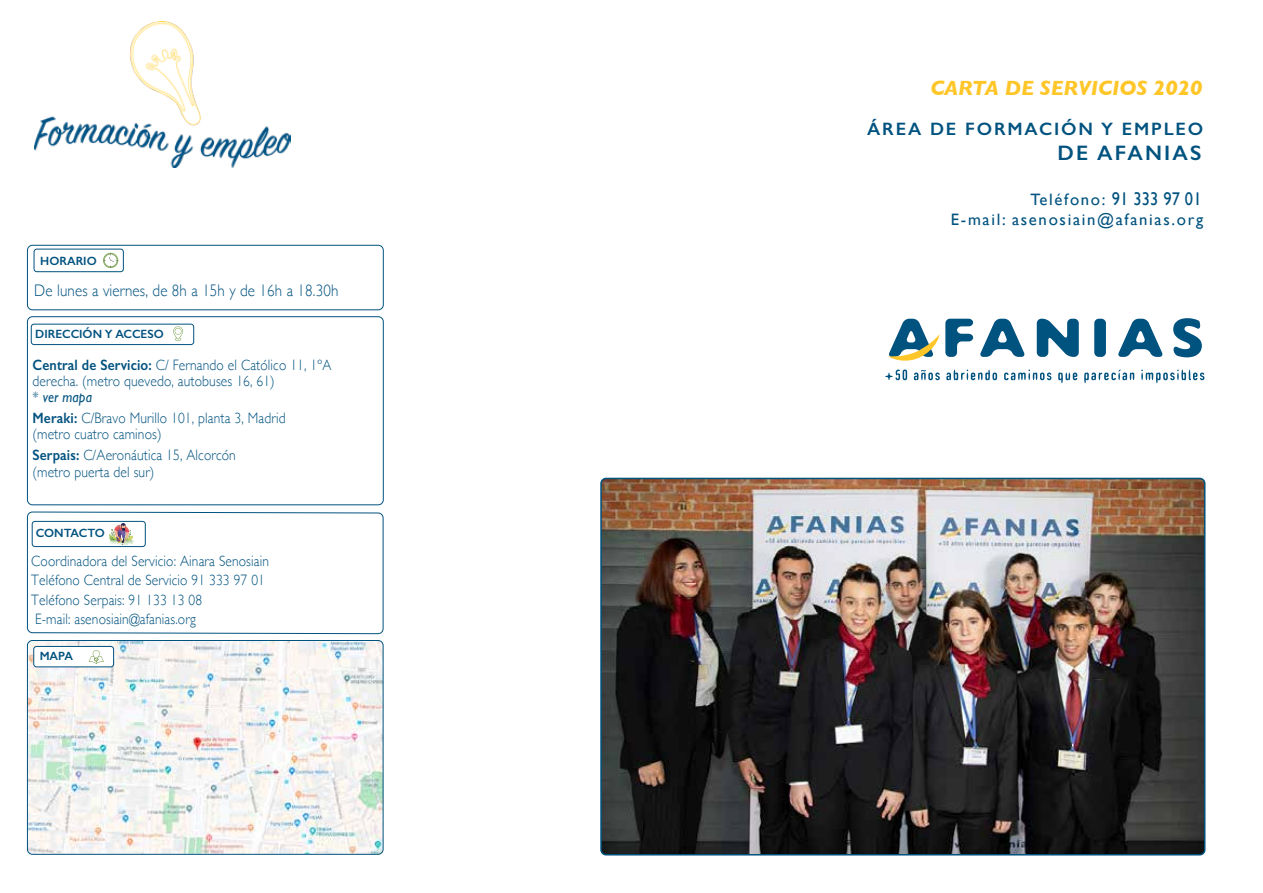
<style>
.page{position:relative;width:1263px;height:893px;background:#fff}
.page>*{position:absolute;margin:0;border:0;box-sizing:border-box;transform-origin:0 0}
.t1{font:italic 700 21px "Gill Sans";color:#ffc629}
.t2{font:600 21px "Gill Sans";letter-spacing:.1em;color:#00527f}
.t3{font:600 18px "Gill Sans";letter-spacing:.1em;color:#00527f}
.t4{font:300 16.8px "Gill Sans";letter-spacing:.01em;color:#00527f;scale:.9 1}
.t5{font:16.5px/19.8px "Gill Sans";letter-spacing:.1em;color:#00527f;text-align:right}
.t6{font:300 15px/16.2px "Gill Sans";letter-spacing:.01em;color:#00527f;scale:.9 1}
.t7{font:600 12px "Gill Sans";color:#01527f}
.s1{font-weight:600}
.s2{font-weight:400;font-style:italic}
.s3{font-size:18.45px}
</style>
<div class="page">
<img style="left:27px;top:642px;width:356px;height:211px">
<div style="left:34px;top:646px;width:80px;height:21px;background:#fff;border-radius:3px"></div>
<div style="left:33px;top:646px;width:81px;height:21px;border:1px solid #00527f;border-radius:3px"></div>
<svg style="left:885px;top:318px;width:319px;height:65px"></svg>
<div style="left:27px;top:245px;width:357px;height:65px;border:1px solid #00527f;border-radius:5px"></div>
<div style="left:34px;top:249px;width:90px;height:23px;border:1px solid #00527f;border-radius:3px"></div>
<div style="left:27px;top:316px;width:357px;height:189px;border:1px solid #00527f;border-radius:5px"></div>
<div style="left:31px;top:324px;width:163px;height:21px;border:1px solid #00527f;border-radius:3px"></div>
<svg style="left:27px;top:512px;width:357px;height:122px"></svg>
<svg style="left:89px;top:650px;width:15px;height:14px"></svg>
<svg style="left:173px;top:326px;width:10px;height:15px"></svg>
<svg style="left:103px;top:252px;width:16px;height:16px"></svg>
<img style="left:34px;top:22px;width:256px;height:146px">
<img style="left:602px;top:478px;width:603px;height:377px">
<div style="left:600px;top:478px;width:605px;height:377px;border:2px solid #00527f;border-radius:5px"></div>
<div style="left:27px;top:640px;width:356px;height:215px;border:1px solid #00527f;border-radius:5px"></div>
<p class="t7" style="left:40px;top:254px;width:58px">HORARIO</p>
<p class="t4" style="left:34px;top:277px;width:339px">De lunes a viernes, de 8h a 15h y de 16h a 18.30h</p>
<p class="t7" style="left:35px;top:327px;width:130px">DIRECCIÓN Y ACCESO</p>
<p class="t6" style="left:33px;top:356px;width:334px"><span class="s1">Central de Servicio:</span> C/ Fernando el Católico 11, 1ºA derecha. (metro quevedo, autobuses 16, 61)<br>* <span class="s2">ver mapa</span></p>
<p class="t6" style="left:33px;top:409px;width:283px"><span class="s1">Meraki:</span> C/Bravo Murillo 101, planta 3, Madrid (metro cuatro caminos)</p>
<p class="t6" style="left:33px;top:447px;width:227px"><span class="s1">Serpais:</span> C/Aeronáutica 15, Alcorcón (metro puerta del sur)</p>
<p class="t7" style="left:36px;top:526px;width:71px">CONTACTO</p>
<p class="t6" style="left:31px;top:550px;width:266px;line-height:19.5px">Coordinadora del Servicio: Ainara Senosiain Teléfono Central de Servicio 91 333 97 01<br>Teléfono Serpais: 91 133 13 08<br>E-mail: asenosiain@afanias.org</p>
<p class="t7" style="left:40px;top:649px;width:35px">MAPA</p>
<h1 class="t1" style="left:930px;top:75px;width:273px">CARTA DE SERVICIOS 2020</h1>
<p class="t3" style="left:867px;top:118px;width:338px">ÁREA DE FORMACIÓN Y EMPLEO</p>
<h1 class="t2" style="left:1057px;top:140px;width:146px">DE AFANIAS</h1>
<p class="t5" style="left:951px;top:190px;width:254px">Teléfono: <span class="s3">91 333 97 01<br></span>E-mail: asenosiain@afanias.org</p>
</div>
